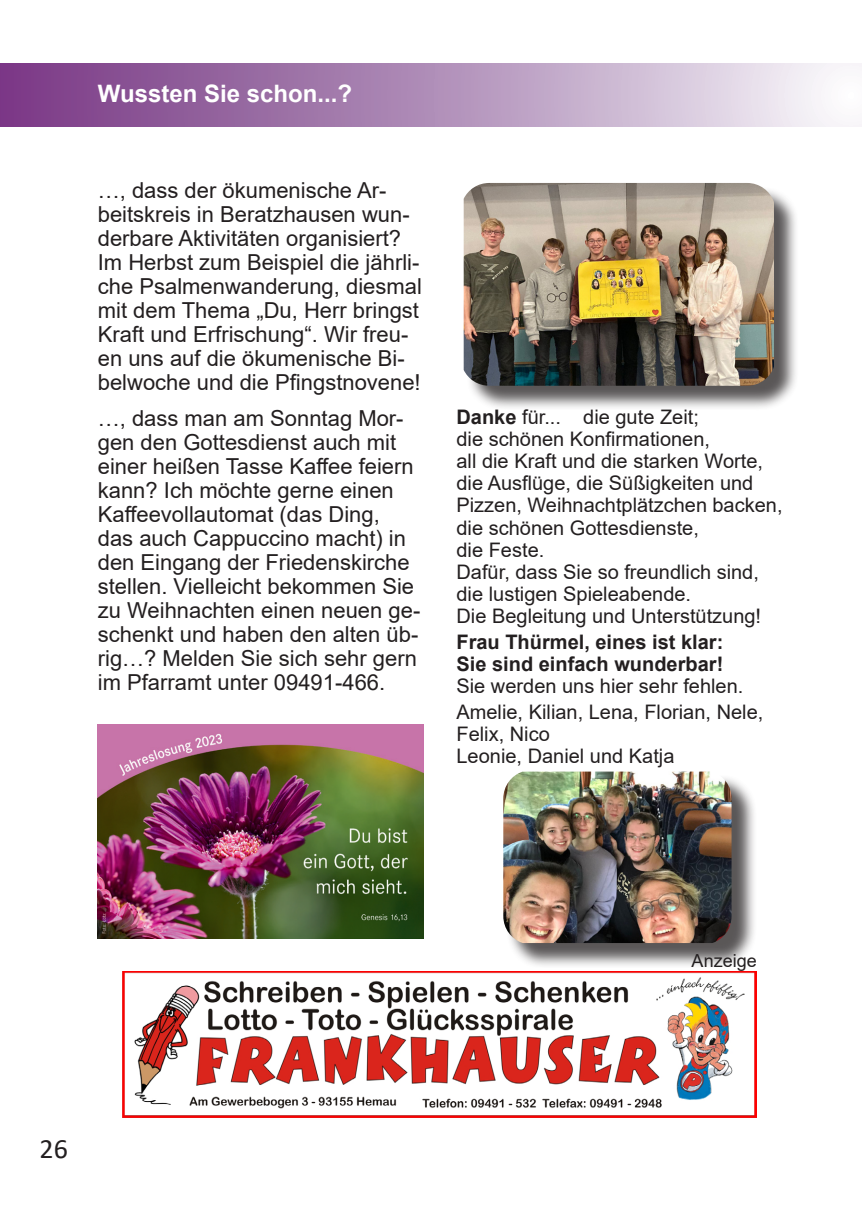
<style>
.page{position:relative;width:862px;height:1214px;background:#fff}
.page>*{position:absolute;margin:0;border:0;box-sizing:border-box;transform-origin:0 0}
.t1{font:28px "Calibri";color:#231f20}
.t2{font:700 24px "Arial";color:#fff}
.t3{font:22px/24px "Arial";color:#231f20}
.t4{font:20px/22px "Arial";color:#231f20}
.t5{font:700 20px/22px "Arial";color:#231f20}
.t6{font:18px "Arial";color:#231f20}
.s1{font-weight:700}
</style>
<div class="page">
<div style="left:0;top:64px;width:862px;height:62px;background:linear-gradient(to right,#733180,#f5f5f8)"></div>
<img style="left:98px;top:724px;width:326px;height:214px">
<div style="left:466px;top:186px;width:333px;height:225px;background:#231f20;opacity:.75"></div>
<img style="left:464px;top:183px;width:310px;height:203px">
<img style="left:122px;top:971px;width:634px;height:145px">
<div style="left:506px;top:774px;width:250px;height:194px;background:#231f20;opacity:.75"></div>
<img style="left:503px;top:771px;width:228px;height:171px">
<p class="t2" style="left:98px;top:77px;width:256px">Wussten Sie schon...?</p>
<p class="t3" style="left:98px;top:178px;width:326px">…, dass der ökumenische Ar&shy;beitskreis in Beratzhausen wun&shy;derbare Aktivitäten organisiert?<br>Im Herbst zum Beispiel die jährli&shy;che Psalmenwanderung, diesmal mit dem Thema „Du, Herr bringst<br>Kraft und Erfrischung“. Wir freu&shy;en uns auf die ökumenische Bi&shy;belwoche und die Pfingstnovene!</p>
<p class="t3" style="left:98px;top:406px;width:324px">…, dass man am Sonntag Mor&shy;gen den Gottesdienst auch mit einer heißen Tasse Kaffee feiern kann? Ich möchte gerne einen<br>Kaffeevollautomat (das Ding, das auch Cappuccino macht) in den Eingang der Friedenskirche stellen. Vielleicht bekommen Sie zu Weihnachten einen neuen ge&shy;schenkt und haben den alten üb&shy;rig…? Melden Sie sich sehr gern im Pfarramt unter 09491-466.</p>
<p class="t4" style="left:456px;top:406px;width:327px"><span class="s1">Danke</span> für... die gute Zeit;<br>die schönen Konfirmationen,<br>all die Kraft und die starken Worte, die Ausflüge, die Süßigkeiten und<br>Pizzen, Weihnachtplätzchen backen, die schönen Gottesdienste,<br>die Feste.<br>Dafür, dass Sie so freundlich sind, die lustigen Spieleabende.<br>Die Begleitung und Unterstützung!</p>
<p class="t5" style="left:456px;top:630px;width:268px">Frau Thürmel, eines ist klar:<br>Sie sind einfach wunderbar!</p>
<p class="t4" style="left:456px;top:672px;width:308px;line-height:26px">Sie werden uns hier sehr fehlen.<br>Amelie, Kilian, Lena, Florian, Nele,</p>
<p class="t4" style="left:456px;top:722px;width:219px">Felix, Nico<br>Leonie, Daniel und Katja</p>
<p class="t1" style="left:40px;top:1128px;width:30px">26</p>
<p class="t6" style="left:691px;top:947px;width:67px">Anzeige</p>
</div>
